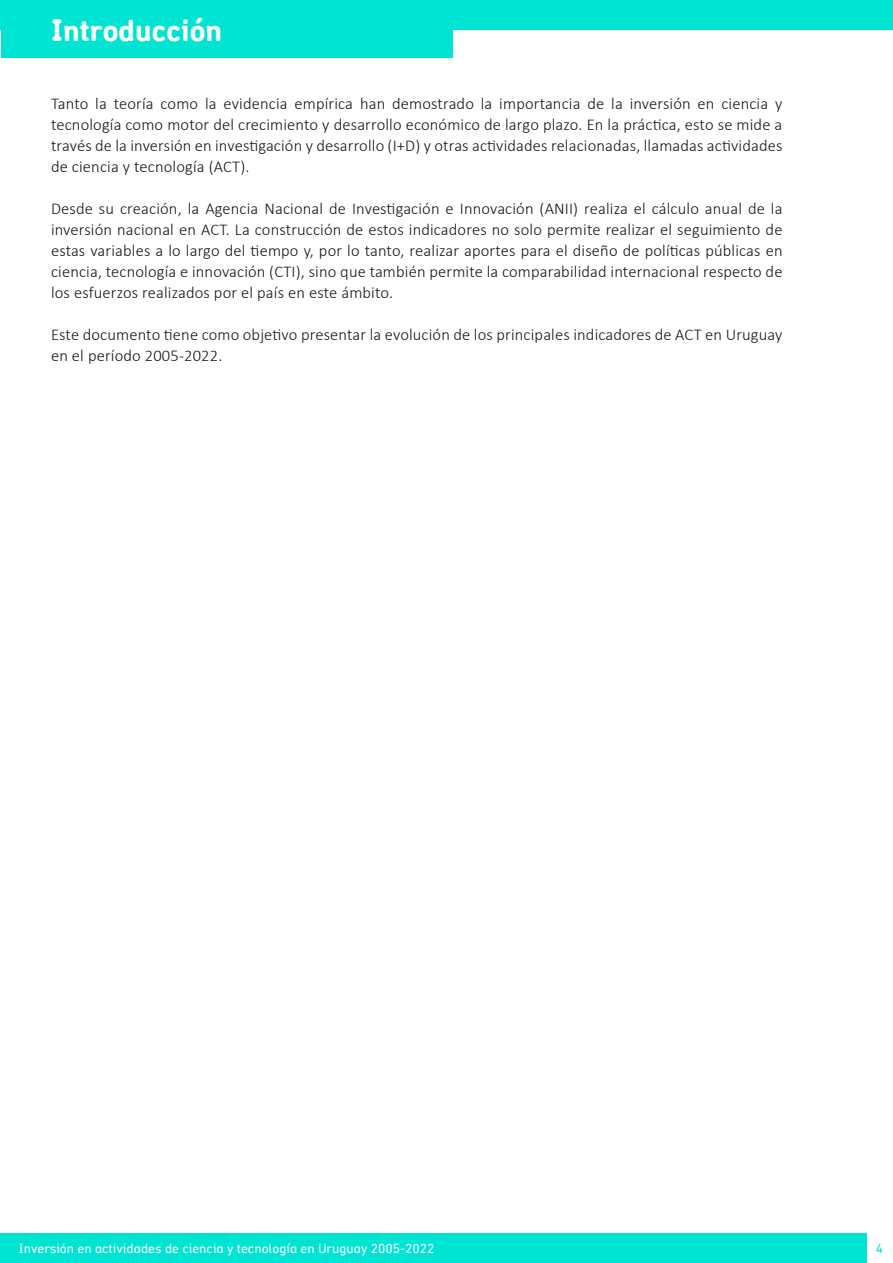
<style>
.page{position:relative;width:893px;height:1263px;background:#fff}
.page>*{position:absolute;margin:0;border:0;box-sizing:border-box;transform-origin:0 0}
.t1{font:700 31.5px "Aniifont";letter-spacing:.005em;color:#fff}
.t2{font:300 16.5px/21px "Calibri";letter-spacing:.01em;color:#1d160f;text-align:justify}
.t3{font:13.5px "aniifont";color:#fff}
.t4{font:13.5px "aniifont";color:#00e4d3}
</style>
<div class="page">
<div style="left:0;top:1233px;width:893px;height:30px;background:#00e4d3"></div>
<div style="left:867px;top:1231px;width:26px;height:32px;background:#fff"></div>
<div style="left:0;top:0;width:893px;height:29px;background:#00e4d3"></div>
<div style="left:1px;top:1px;width:452px;height:57px;background:#00e4d3"></div>
<h1 class="t1" style="left:51px;top:11px;width:173px">Introducción</h1>
<p class="t2" style="left:51px;top:93px;width:733px">Tanto la teoría como la evidencia empírica han demostrado la importancia de la inversión en ciencia y tecnología como motor del crecimiento y desarrollo económico de largo plazo. En la práctica, esto se mide a través de la inversión en investigación y desarrollo (I+D) y otras actividades relacionadas, llamadas actividades de ciencia y tecnología (ACT).</p>
<p class="t2" style="left:51px;top:198px;width:733px">Desde su creación, la Agencia Nacional de Investigación e Innovación (ANII) realiza el cálculo anual de la inversión nacional en ACT. La construcción de estos indicadores no solo permite realizar el seguimiento de estas variables a lo largo del tiempo y, por lo tanto, realizar aportes para el diseño de políticas públicas en ciencia, tecnología e innovación (CTI), sino que también permite la comparabilidad internacional respecto de los esfuerzos realizados por el país en este ámbito.</p>
<p class="t2" style="left:51px;top:324px;width:733px">Este documento tiene como objetivo presentar la evolución de los principales indicadores de ACT en Uruguay en el período 2005-2022.</p>
<p class="t3" style="left:19px;top:1241px;width:417px">Inversión en actividades de ciencia y tecnología en Uruguay 2005-2022</p>
<p class="t4" style="left:876px;top:1241px;width:9px">4</p>
</div>
